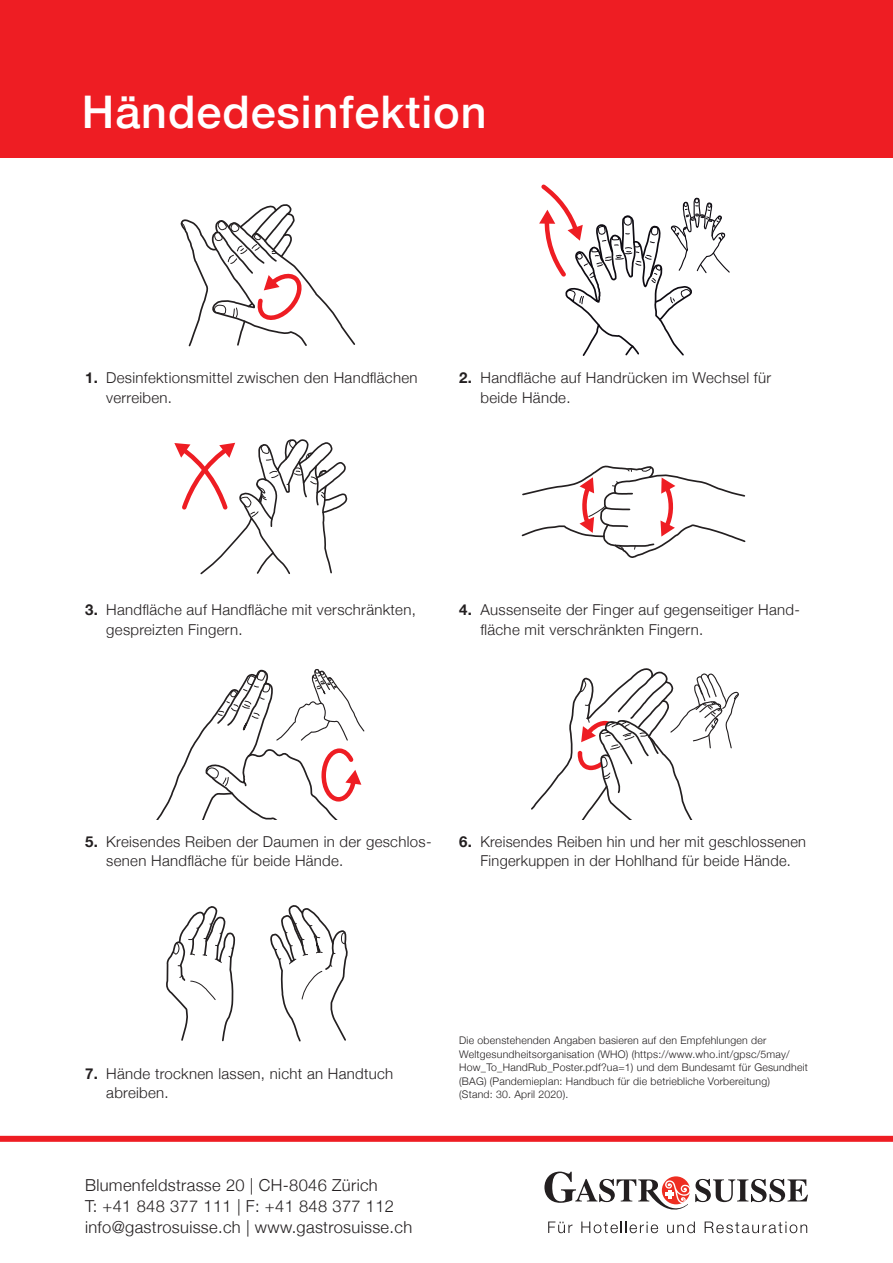
<style>
.page{position:relative;width:893px;height:1263px;background:#fff}
.page>*{position:absolute;margin:0;border:0;box-sizing:border-box;transform-origin:0 0}
.t1{font:500 45px "Helvetica Neue";letter-spacing:.02em;color:#fff}
.t2{font:300 16.5px/21px "Helvetica Neue";letter-spacing:.02em;color:#231f20}
.t3{font:300 15px/19.5px "Helvetica Neue";letter-spacing:.02em;color:#231f20}
.t4{font:300 10.5px/13.5px "Helvetica Neue";letter-spacing:.02em;color:#231f20}
.s1{font-weight:700}
</style>
<div class="page">
<svg style="left:544px;top:1171px;width:264px;height:62px"></svg>
<div style="left:0;top:1136px;width:893px;height:6px;background:#ee1d23"></div>
<div style="left:0;top:0;width:893px;height:157px;background:#ee1d23"></div>
<svg style="left:166px;top:906px;width:69px;height:136px"></svg>
<svg style="left:271px;top:905px;width:77px;height:137px"></svg>
<svg style="left:157px;top:669px;width:208px;height:150px"></svg>
<svg style="left:531px;top:668px;width:208px;height:151px"></svg>
<svg style="left:174px;top:439px;width:174px;height:136px"></svg>
<svg style="left:521px;top:465px;width:225px;height:93px"></svg>
<svg style="left:180px;top:204px;width:176px;height:143px"></svg>
<svg style="left:539px;top:184px;width:191px;height:172px"></svg>
<h1 class="t1" style="left:82px;top:75px;width:406px">Händedesinfektion</h1>
<p class="t3" style="left:106px;top:367px;width:313px;text-indent:-21px"><span class="s1">1.</span> Desinfektionsmittel zwischen den Handflächen verreiben.</p>
<p class="t3" style="left:480px;top:367px;width:292px;text-indent:-21px"><span class="s1">2.</span> Handfläche auf Handrücken im Wechsel für beide Hände.</p>
<p class="t3" style="left:106px;top:599px;width:311px;text-indent:-21px"><span class="s1">3.</span> Handfläche auf Handfläche mit verschränkten, gespreizten Fingern.</p>
<p class="t3" style="left:480px;top:599px;width:321px;text-indent:-21px"><span class="s1">4.</span> Aussenseite der Finger auf gegenseitiger Hand&shy;fläche mit verschränkten Fingern.</p>
<p class="t3" style="left:106px;top:831px;width:327px;text-indent:-21px"><span class="s1">5.</span> Kreisendes Reiben der Daumen in der geschlos&shy;senen Handfläche für beide Hände.</p>
<p class="t3" style="left:459px;top:831px;width:348px;text-align:center"><span class="s1">6.</span> Kreisendes Reiben hin und her mit geschlossenen<br>Fingerkuppen in der Hohlhand für beide Hände.</p>
<p class="t3" style="left:106px;top:1062px;width:289px;text-indent:-21px"><span class="s1">7.</span> Hände trocknen lassen, nicht an Handtuch abreiben.</p>
<p class="t2" style="left:85px;top:1173px;width:329px">Blumenfeldstrasse 20 | CH-8046 Zürich<br>T: +41 848 377 111 | F: +41 848 377 112 info@gastrosuisse.ch | www.gastrosuisse.ch</p>
<p class="t4" style="left:459px;top:1033px;width:350px">Die obenstehenden Angaben basieren auf den Empfehlungen der Weltgesundheitsorganisation (WHO) (https://www.who.int/gpsc/5may/ How_To_HandRub_Poster.pdf?ua=1) und dem Bundesamt für Gesundheit (BAG) (Pandemieplan: Handbuch für die betriebliche Vorbereitung)<br>(Stand: 30. April 2020).</p>
</div>
